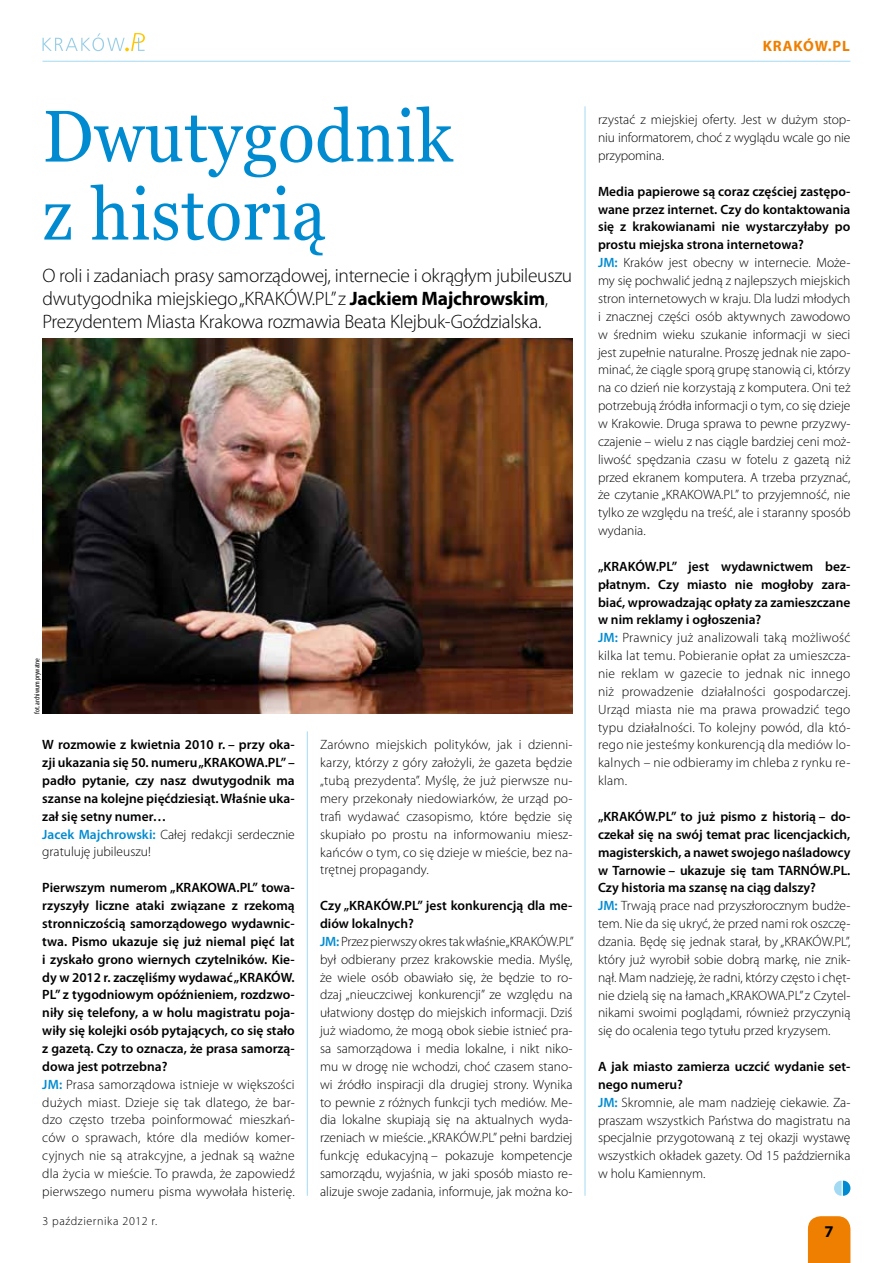
<style>
.page{position:relative;width:893px;height:1263px;background:#fff}
.page>*{position:absolute;margin:0;border:0;box-sizing:border-box;transform-origin:0 0}
.t1{font:73.05px/78px "Georgia";letter-spacing:.01em;color:#008bd0;scale:.93 1}
.t2{font:300 19.5px/23.4px "Myriad Pro";letter-spacing:-.015em;color:#000}
.t3{font:700 16.5px "Myriad Pro";color:#000}
.t4{font:700 15px "Myriad Pro";color:#ee7f00}
.t5{font:300 13.5px/17.9px "Myriad Pro";color:#000}
.t6{font:600 13.5px/17.9px "Myriad Pro";color:#000}
.t7{font:300 12px "Myriad Pro";letter-spacing:.05em;color:#000}
.t8{font:condensed 7.5px "Myriad Pro";color:#000}
.s1{font-weight:700}
.s2{color:#008bd0}
.s3{font-weight:300}
.s4{font-weight:600}
.s5{font-weight:600;color:#008bd0}
</style>
<div class="page">
<div style="left:808px;top:1216px;width:42px;height:47px;background:#ee7f00"></div>
<hr style="left:43px;top:61px;width:807px;height:1px;background:#a2daf4">
<svg style="left:43px;top:33px;width:102px;height:18px"></svg>
<hr style="left:585px;top:106px;width:1px;height:1090px;background:#a2daf4">
<hr style="left:307px;top:731px;width:1px;height:465px;background:#a2daf4">
<svg style="left:834px;top:1180px;width:16px;height:16px"></svg>
<img style="left:43px;top:338px;width:529px;height:375px">
<h1 class="t1" style="left:43px;top:99px;width:443px">Dwutygodnik z historią</h1>
<h2 class="t2" style="left:43px;top:263px;width:531px">O roli i zadaniach prasy samorządowej, internecie i okrągłym jubileuszu dwutygodnika miejskiego „KRAKÓW.PL” z <span class="s1">Jackiem Majchrowskim</span>,<br>Prezydentem Miasta Krakowa rozmawia Beata Klejbuk-Goździalska.</h2>
<p class="t8" style="left:32px;top:713px;width:57px;rotate:-90deg">fot. archiwum prywatne</p>
<p class="t6" style="left:42px;top:735px;width:254px">W rozmowie z kwietnia 2010 r. – przy oka&shy;zji ukazania się 50. numeru „KRAKOWA.PL” – padło pytanie, czy nasz dwutygodnik ma szanse na kolejne pięćdziesiąt. Właśnie uka&shy;zał się setny numer…<br><span class="s2">Jacek Majchrowski:</span> <span class="s3">Całej redakcji serdecznie gratuluję jubileuszu!</span></p>
<p class="t6" style="left:42px;top:878px;width:254px">Pierwszym numerom „KRAKOWA.PL” towa&shy;rzyszyły liczne ataki związane z rzekomą stronniczością samorządowego wydawnic&shy;twa. Pismo ukazuje się już niemal pięć lat i zyskało grono wiernych czytelników. Kie&shy;dy w 2012 r. zaczęliśmy wydawać „KRAKÓW.<br>PL” z tygodniowym opóźnieniem, rozdzwo&shy;niły się telefony, a w holu magistratu poja&shy;wiły się kolejki osób pytających, co się stało z gazetą. Czy to oznacza, że prasa samorzą&shy;dowa jest potrzebna?<br><span class="s2">JM:</span> <span class="s3">Prasa samorządowa istnieje w większości dużych miast. Dzieje się tak dlatego, że bar&shy;dzo często trzeba poinformować mieszkań&shy;ców o sprawach, które dla mediów komer&shy;cyjnych nie są atrakcyjne, a jednak są ważne dla życia w mieście. To prawda, że zapowiedź pierwszego numeru pisma wywołała histerię.</span></p>
<p class="t7" style="left:43px;top:1213px;width:116px">3 października 2012 r.</p>
<p class="t5" style="left:320px;top:736px;width:254px;text-align:justify">Zarówno miejskich polityków, jak i dzienni&shy;karzy, którzy z góry założyli, że gazeta będzie „tubą prezydenta”. Myślę, że już pierwsze nu&shy;mery przekonały niedowiarków, że urząd po&shy;trafi wydawać czasopismo, które będzie się skupiało po prostu na informowaniu miesz&shy;kańców o tym, co się dzieje w mieście, bez na&shy;trętnej propagandy.</p>
<p class="t5" style="left:320px;top:896px;width:255px"><span class="s4">Czy „KRAKÓW.PL” jest konkurencją dla me&shy;diów lokalnych?<br></span><span class="s5">JM:</span> Przez pierwszy okres tak właśnie „KRAKÓW.PL” był odbierany przez krakowskie media. Myślę, że wiele osób obawiało się, że będzie to ro&shy;dzaj „nieuczciwej konkurencji” ze względu na ułatwiony dostęp do miejskich informacji. Dziś już wiadomo, że mogą obok siebie istnieć pra&shy;sa samorządowa i media lokalne, i nikt niko&shy;mu w drogę nie wchodzi, choć czasem stano&shy;wi źródło inspiracji dla drugiej strony. Wynika to pewnie z różnych funkcji tych mediów. Me&shy;dia lokalne skupiają się na aktualnych wyda&shy;rzeniach w mieście. „KRAKÓW.PL” pełni bardziej funkcję edukacyjną – pokazuje kompetencje samorządu, wyjaśnia, w jaki sposób miasto re&shy;alizuje swoje zadania, informuje, jak można ko-</p>
<p class="t4" style="left:763px;top:36px;width:12px">kraków</p>
<p class="t4" style="left:828px;top:36px;width:14px">.pl</p>
<p class="t5" style="left:598px;top:111px;width:254px;text-align:justify">rzystać z miejskiej oferty. Jest w dużym stop&shy;niu informatorem, choć z wyglądu wcale go nie przypomina.</p>
<p class="t5" style="left:598px;top:182px;width:254px"><span class="s4">Media papierowe są coraz częściej zastępo&shy;wane przez internet. Czy do kontaktowania się z krakowianami nie wystarczyłaby po prostu miejska strona internetowa?<br></span><span class="s5">JM:</span> Kraków jest obecny w internecie. Może&shy;my się pochwalić jedną z najlepszych miejskich stron internetowych w kraju. Dla ludzi młodych i znacznej części osób aktywnych zawodowo w średnim wieku szukanie informacji w sieci jest zupełnie naturalne. Proszę jednak nie zapo&shy;minać, że ciągle sporą grupę stanowią ci, którzy na co dzień nie korzystają z komputera. Oni też potrzebują źródła informacji o tym, co się dzieje w Krakowie. Druga sprawa to pewne przyzwy&shy;czajenie – wielu z nas ciągle bardziej ceni moż&shy;liwość spędzania czasu w fotelu z gazetą niż przed ekranem komputera. A trzeba przyznać, że czytanie „KRAKOWA.PL” to przyjemność, nie tylko ze względu na treść, ale i staranny sposób wydania.</p>
<p class="t5" style="left:598px;top:557px;width:254px"><span class="s4">„KRAKÓW.PL” jest wydawnictwem bez&shy;płatnym. Czy miasto nie mogłoby zara&shy;biać, wprowadzając opłaty za zamieszczane w nim reklamy i ogłoszenia?<br></span><span class="s5">JM:</span> Prawnicy już analizowali taką możliwość kilka lat temu. Pobieranie opłat za umieszcza&shy;nie reklam w gazecie to jednak nic innego niż prowadzenie działalności gospodarczej.<br>Urząd miasta nie ma prawa prowadzić tego typu działalności. To kolejny powód, dla któ&shy;rego nie jesteśmy konkurencją dla mediów lo&shy;kalnych – nie odbieramy im chleba z rynku re&shy;klam.</p>
<p class="t5" style="left:598px;top:807px;width:254px"><span class="s4">„KRAKÓW.PL” to już pismo z historią – do&shy;czekał się na swój temat prac licencjackich, magisterskich, a nawet swojego naśladowcy w Tarnowie – ukazuje się tam TARNÓW.PL.<br>Czy historia ma szansę na ciąg dalszy?<br></span><span class="s5">JM:</span> Trwają prace nad przyszłorocznym budże&shy;tem. Nie da się ukryć, że przed nami rok oszczę&shy;dzania. Będę się jednak starał, by „KRAKÓW.PL”, który już wyrobił sobie dobrą markę, nie znik&shy;nął. Mam nadzieję, że radni, którzy często i chęt&shy;nie dzielą się na łamach „KRAKOWA.PL” z Czytel&shy;nikami swoimi poglądami, również przyczynią się do ocalenia tego tytułu przed kryzysem.</p>
<p class="t5" style="left:598px;top:1057px;width:254px"><span class="s4">A jak miasto zamierza uczcić wydanie set&shy;nego numeru?<br></span><span class="s5">JM:</span> Skromnie, ale mam nadzieję ciekawie. Za&shy;praszam wszystkich Państwa do magistratu na specjalnie przygotowaną z tej okazji wystawę wszystkich okładek gazety. Od 15 października w holu Kamiennym.</p>
<p class="t3" style="left:825px;top:1221px;width:11px">7</p>
</div>
